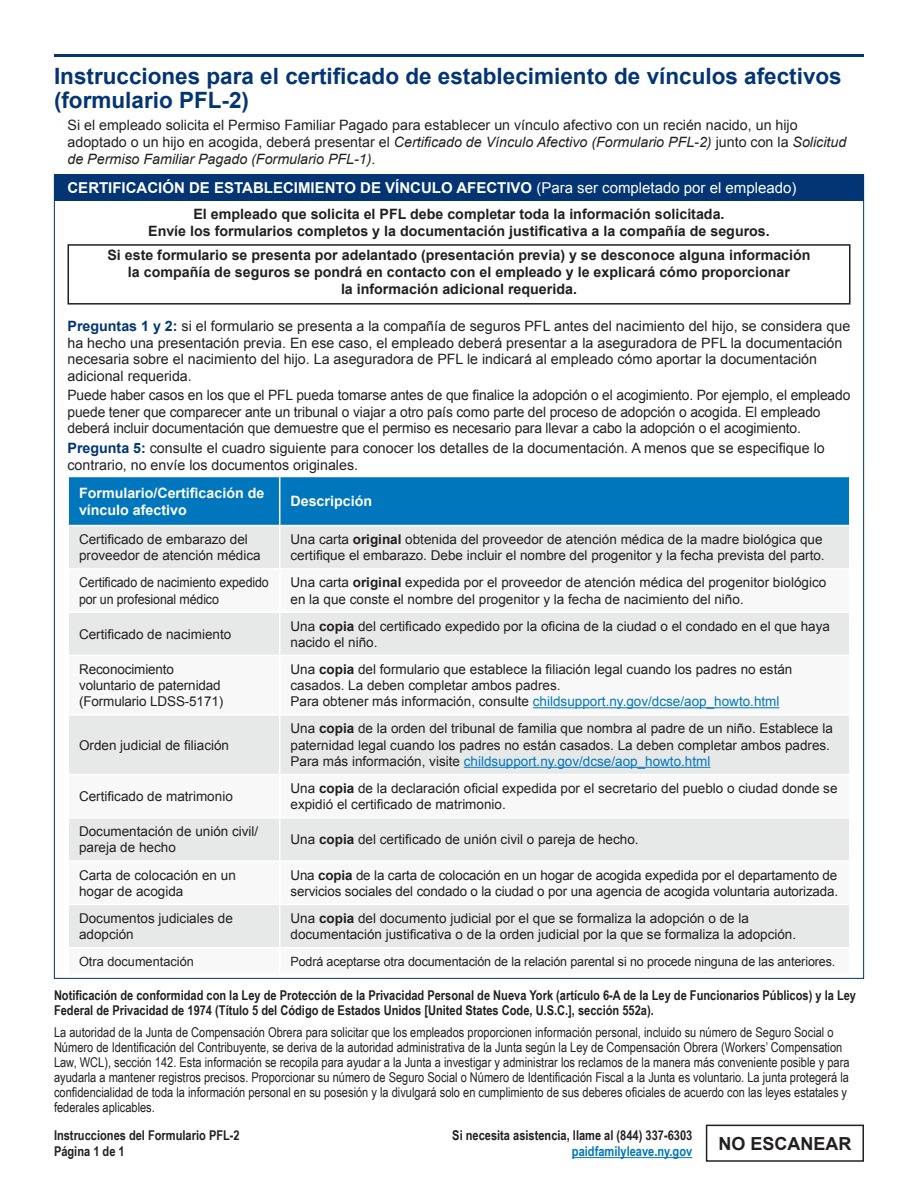
<style>
.page{position:relative;width:918px;height:1188px;background:#fff}
.page>*{position:absolute;margin:0;border:0;box-sizing:border-box;transform-origin:0 0}
.questions_-_3-digit{font:700 22.5px/24px "Arial";color:#033574}
.t1{font:700 18px "Arial";color:#231f20}
.t2{font:700 15px "Arial";color:#fff}
.instructions{font:14.25px/16.5px "Arial";color:#231f20}
.instructions_-_cente{font:700 14.25px/17.1px "Arial";color:#231f20;text-align:center}
.t3{font:700 14.25px/17.1px "Arial";color:#fff}
.intructions_-_smalle{font:13.5px/16.2px "Arial";color:#231f20}
.instructions-2{font:13.5px/15px "Arial Narrow";color:#231f20}
.instructions-3{font:700 13.5px/15px "Arial Narrow";color:#231f20}
.intructions_-_smalle-2{font:13.5px "Arial";color:#0076bc}
.intructions_-_smalle-3{font:13.5px/16.2px "Arial";color:#231f20;scale:.92 1}
.t4{font:700 13.5px "Arial Narrow";color:#0076bc}
.intructions_-_smalle-4{font:12.75px "Arial";letter-spacing:-.01em;color:#231f20}
.s1{font-style:italic}
.s2{font-weight:400}
.s3{font-weight:700;color:#033574}
.s4{font-weight:700}
.s5{color:#231f20}
</style>
<div class="page">
<hr style="left:54px;top:54px;width:810px;height:3px;background:#033574">
<hr style="left:572px;top:1157px;width:120px;height:1px;background:#0076bc">
<div style="left:54px;top:174px;width:810px;height:27px;background:#033574"></div>
<div style="left:69px;top:477px;width:780px;height:48px;background:#0076bc"></div>
<div style="left:69px;top:526px;width:780px;height:42px;background:#e7e8e8"></div>
<svg style="left:69px;top:613px;width:780px;height:334px;fill:#e7e8e8"></svg>
<hr style="left:279px;top:477px;width:1px;height:48px;background:#fff">
<hr style="left:279px;top:613px;width:1px;height:42px;background:#fff">
<hr style="left:279px;top:656px;width:1px;height:58px;background:#fff">
<hr style="left:279px;top:716px;width:1px;height:58px;background:#fff">
<hr style="left:279px;top:775px;width:1px;height:42px;background:#fff">
<hr style="left:279px;top:819px;width:1px;height:41px;background:#fff">
<hr style="left:279px;top:862px;width:1px;height:42px;background:#fff">
<hr style="left:279px;top:905px;width:1px;height:42px;background:#fff">
<hr style="left:68px;top:655px;width:212px;height:1px;background:#fff">
<hr style="left:280px;top:655px;width:570px;height:1px;background:#fff">
<hr style="left:68px;top:714px;width:212px;height:2px;background:#fff">
<hr style="left:280px;top:714px;width:570px;height:2px;background:#fff">
<hr style="left:68px;top:774px;width:212px;height:1px;background:#fff">
<hr style="left:280px;top:774px;width:570px;height:1px;background:#fff">
<hr style="left:68px;top:817px;width:212px;height:2px;background:#fff">
<hr style="left:280px;top:817px;width:570px;height:2px;background:#fff">
<hr style="left:68px;top:860px;width:212px;height:2px;background:#fff">
<hr style="left:280px;top:860px;width:570px;height:2px;background:#fff">
<hr style="left:68px;top:904px;width:212px;height:1px;background:#fff">
<hr style="left:280px;top:904px;width:570px;height:1px;background:#fff">
<hr style="left:279px;top:526px;width:1px;height:42px;background:#fff">
<hr style="left:533px;top:707px;width:247px;height:1px;background:#0076bc">
<hr style="left:464px;top:767px;width:246px;height:1px;background:#0076bc">
<div style="left:68px;top:244px;width:782px;height:61px;border:2px solid #231f20"></div>
<div style="left:706px;top:1125px;width:158px;height:37px;border:2px solid #231f20"></div>
<p class="questions_-_3-digit" style="left:54px;top:65px;width:789px">Instrucciones para el certificado de establecimiento de vínculos afectivos (formulario PFL-2)</p>
<p class="instructions" style="left:68px;top:117px;width:780px;line-height:17.1px">Si el empleado solicita el Permiso Familiar Pagado para establecer un vínculo afectivo con un recién nacido, un hijo adoptado o un hijo en acogida, deberá presentar el <span class="s1">Certificado de Vínculo Afectivo (Formulario PFL-2)</span> junto con la <span class="s1">Solicitud de Permiso Familiar Pagado (Formulario PFL-1)</span>.</p>
<p class="t2" style="left:68px;top:178px;width:730px">CERTIFICACIÓN DE ESTABLECIMIENTO DE VÍNCULO AFECTIVO <span class="s2">(Para ser completado por el empleado)</span></p>
<p class="instructions_-_cente" style="left:193px;top:206px;width:533px">El empleado que solicita el PFL debe completar toda la información solicitada.</p>
<p class="instructions_-_cente" style="left:148px;top:223px;width:623px">Envíe los formularios completos y la documentación justificativa a la compañía de seguros.</p>
<p class="instructions_-_cente" style="left:107px;top:247px;width:705px">Si este formulario se presenta por adelantado (presentación previa) y se desconoce alguna información</p>
<p class="instructions_-_cente" style="left:128px;top:264px;width:664px">la compañía de seguros se pondrá en contacto con el empleado y le explicará cómo proporcionar la información adicional requerida.</p>
<p class="instructions" style="left:68px;top:318px;width:784px"><span class="s3">Preguntas 1 y 2:</span> si el formulario se presenta a la compañía de seguros PFL antes del nacimiento del hijo, se considera que ha hecho una presentación previa. En ese caso, el empleado deberá presentar a la aseguradora de PFL la documentación necesaria sobre el nacimiento del hijo. La aseguradora de PFL le indicará al empleado cómo aportar la documentación adicional requerida.</p>
<p class="instructions" style="left:68px;top:387px;width:784px">Puede haber casos en los que el PFL pueda tomarse antes de que finalice la adopción o el acogimiento. Por ejemplo, el empleado puede tener que comparecer ante un tribunal o viajar a otro país como parte del proceso de adopción o acogida. El empleado deberá incluir documentación que demuestre que el permiso es necesario para llevar a cabo la adopción o el acogimiento.</p>
<p class="instructions" style="left:68px;top:440px;width:759px"><span class="s3">Pregunta 5:</span> consulte el cuadro siguiente para conocer los detalles de la documentación. A menos que se especifique lo contrario, no envíe los documentos originales.</p>
<p class="t3" style="left:79px;top:485px;width:187px">Formulario/Certificación de vínculo afectivo</p>
<p class="t3" style="left:291px;top:493px;width:83px">Descripción</p>
<p class="intructions_-_smalle" style="left:79px;top:531px;width:183px">Certificado de embarazo del proveedor de atención médica</p>
<p class="intructions_-_smalle" style="left:291px;top:531px;width:536px">Una carta <span class="s4">original</span> obtenida del proveedor de atención médica de la madre biológica que certifique el embarazo. Debe incluir el nombre del progenitor y la fecha prevista del parto.</p>
<p class="intructions_-_smalle-3" style="left:79px;top:575px;width:208px">Certificado de nacimiento expedido por un profesional médico</p>
<p class="intructions_-_smalle" style="left:291px;top:575px;width:537px">Una carta <span class="s4">original</span> expedida por el proveedor de atención médica del progenitor biológico en la que conste el nombre del progenitor y la fecha de nacimiento del niño.</p>
<p class="intructions_-_smalle" style="left:79px;top:626px;width:154px">Certificado de nacimiento</p>
<p class="intructions_-_smalle" style="left:291px;top:618px;width:541px">Una <span class="s4">copia</span> del certificado expedido por la oficina de la ciudad o el condado en el que haya nacido el niño.</p>
<p class="intructions_-_smalle" style="left:79px;top:661px;width:146px">Reconocimiento voluntario de paternidad (Formulario LDSS‑5171)</p>
<p class="intructions_-_smalle" style="left:291px;top:661px;width:503px">Una <span class="s4">copia</span> del formulario que establece la filiación legal cuando los padres no están casados. La deben completar ambos padres.</p>
<p class="intructions_-_smalle-2" style="left:291px;top:693px;width:491px"><span class="s5">Para obtener más información, consulte</span> childsupport.ny.gov/dcse/aop_howto.html</p>
<p class="intructions_-_smalle" style="left:79px;top:737px;width:152px">Orden judicial de filiación</p>
<p class="intructions_-_smalle" style="left:291px;top:721px;width:544px">Una <span class="s4">copia</span> de la orden del tribunal de familia que nombra al padre de un niño. Establece la paternidad legal cuando los padres no están casados. La deben completar ambos padres.</p>
<p class="intructions_-_smalle-2" style="left:291px;top:752px;width:421px"><span class="s5">Para más información, visite</span> childsupport.ny.gov/dcse/aop_howto.html</p>
<p class="intructions_-_smalle" style="left:79px;top:788px;width:155px">Certificado de matrimonio</p>
<p class="intructions_-_smalle" style="left:291px;top:780px;width:549px">Una <span class="s4">copia</span> de la declaración oficial expedida por el secretario del pueblo o ciudad donde se expidió el certificado de matrimonio.</p>
<p class="intructions_-_smalle" style="left:79px;top:824px;width:181px">Documentación de unión civil/ pareja de hecho</p>
<p class="intructions_-_smalle" style="left:291px;top:832px;width:350px">Una <span class="s4">copia</span> del certificado de unión civil o pareja de hecho.</p>
<p class="intructions_-_smalle" style="left:79px;top:867px;width:158px">Carta de colocación en un hogar de acogida</p>
<p class="intructions_-_smalle" style="left:291px;top:867px;width:549px">Una <span class="s4">copia</span> de la carta de colocación en un hogar de acogida expedida por el departamento de servicios sociales del condado o la ciudad o por una agencia de acogida voluntaria autorizada.</p>
<p class="intructions_-_smalle" style="left:79px;top:910px;width:155px">Documentos judiciales de adopción</p>
<p class="intructions_-_smalle" style="left:291px;top:910px;width:507px">Una <span class="s4">copia</span> del documento judicial por el que se formaliza la adopción o de la documentación justificativa o de la orden judicial por la que se formaliza la adopción.</p>
<p class="intructions_-_smalle-4" style="left:79px;top:953px;width:116px">Otra documentación</p>
<p class="intructions_-_smalle-4" style="left:291px;top:953px;width:546px">Podrá aceptarse otra documentación de la relación parental si no procede ninguna de las anteriores.</p>
<p class="instructions-3" style="left:54px;top:987px;width:804px">Notificación de conformidad con la Ley de Protección de la Privacidad Personal de Nueva York (artículo 6-A de la Ley de Funcionarios Públicos) y la Ley<br>Federal de Privacidad de 1974 (Título 5 del Código de Estados Unidos [United States Code, U.S.C.], sección 552a).</p>
<p class="instructions-2" style="left:54px;top:1024px;width:797px">La autoridad de la Junta de Compensación Obrera para solicitar que los empleados proporcionen información personal, incluido su número de Seguro Social o Número de Identificación del Contribuyente, se deriva de la autoridad administrativa de la Junta según la Ley de Compensación Obrera (Workers’ Compensation Law, WCL), sección 142. Esta información se recopila para ayudar a la Junta a investigar y administrar los reclamos de la manera más conveniente posible y para ayudarla a mantener registros precisos. Proporcionar su número de Seguro Social o Número de Identificación Fiscal a la Junta es voluntario. La junta protegerá la confidencialidad de toda la información personal en su posesión y la divulgará solo en cumplimiento de sus deberes oficiales de acuerdo con las leyes estatales y federales aplicables.</p>
<p class="t1" style="left:718px;top:1132px;width:135px">NO ESCANEAR</p>
<p class="instructions-3" style="left:452px;top:1127px;width:242px">Si necesita asistencia, llame al (844) 337-6303</p>
<p class="t4" style="left:572px;top:1141px;width:122px">paidfamilyleave.ny.gov</p>
<p class="instructions-3" style="left:54px;top:1127px;width:187px">Instrucciones del Formulario PFL-2</p>
<p class="instructions-3" style="left:54px;top:1143px;width:72px">Página 1 de 1</p>
</div>
